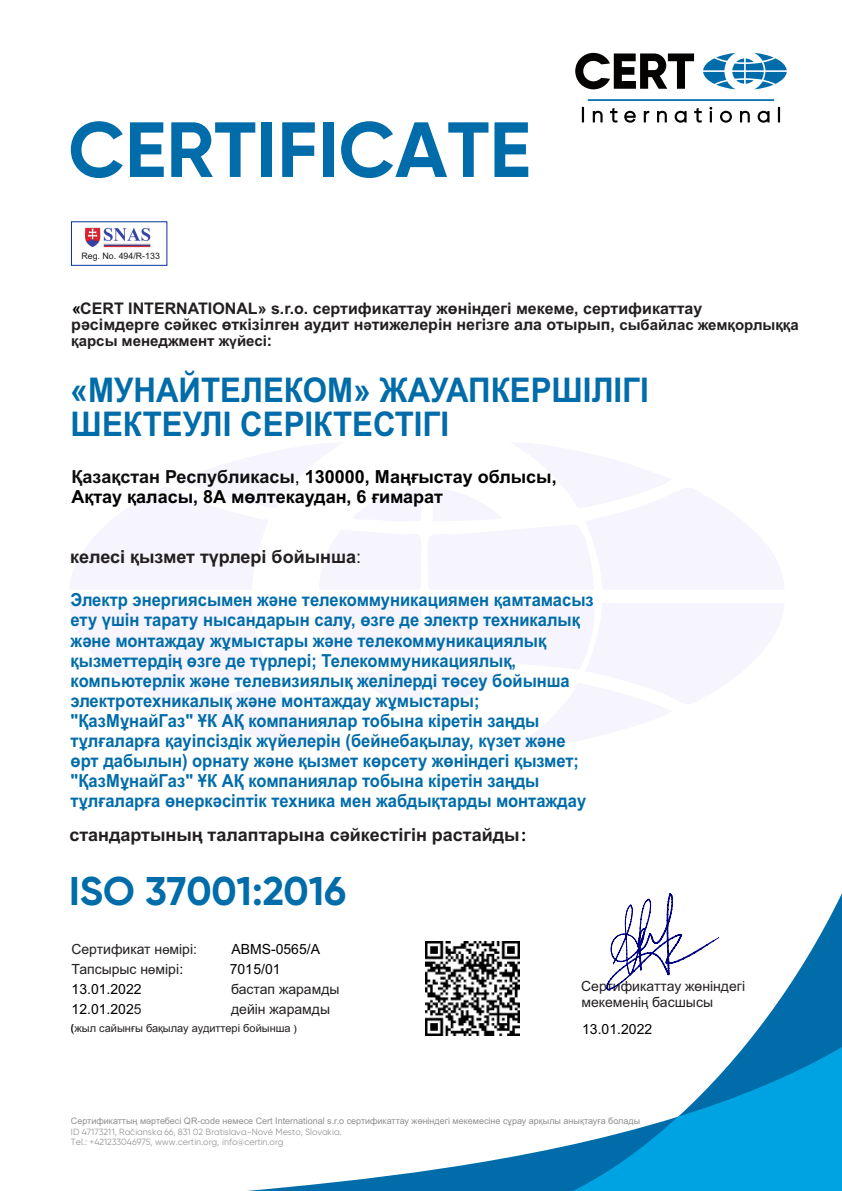
<style>
.page{position:relative;width:842px;height:1191px;background:#fff}
.page>*{position:absolute;margin:0;border:0;box-sizing:border-box;transform-origin:0 0}
.t1{font:700 78px "Gilroy";color:#006ca9}
.t2{font:700 40px "Gilroy";color:#006ca9}
.t3{font:700 34px/34.2px "Arial";color:#006ca9;scale:.92 1}
.t4{font:700 18px/20.1px "Arial";color:#006ca9;scale:.92 1}
.t5{font:700 18px/20px "Arial";color:#000}
.t6{font:700 18px "Arial";color:#231f20}
.t7{font:700 16px/16px "Arial";color:#231f20}
.t8{font:700 15px "Arial";color:#231f20}
.t9{font:14px/16.2px "Arial";color:#231f20}
.t10{font:14px "Arial";color:#000}
.t11{font:11px "Arial";color:#231f20}
.t12{font:9px "Arial";color:#8d8f91}
.t13{font:9px/10.2px "Gilroy";color:#989898}
.t14{font:8.8px "Arial";color:#151616}
.s1{color:#000}
.s2{font-size:15px}
.s3{font-size:14px}
.s4{font-size:16px}
.s5{color:#0f0e0e}
.s6{font-weight:400}
.s7{font-family:"Gilroy";font-weight:600;color:#000}
.s8{font-size:13px}
.s9{color:#231f20}
.s10{font-family:"Gilroy";font-size:10px;color:#000}
.s11{font-size:10px;color:#000}
</style>
<div class="page">
<svg style="left:70px;top:603px;width:714px;height:148px"></svg>
<svg style="left:70px;top:443px;width:714px;height:146px"></svg>
<svg style="left:607px;top:893px;width:235px;height:154px"></svg>
<svg style="left:247px;top:1144px;width:326px;height:47px"></svg>
<svg style="left:573px;top:1047px;width:269px;height:144px"></svg>
<svg style="left:575px;top:53px;width:212px;height:70px"></svg>
<img style="left:86px;top:227px;width:64px;height:21px">
<svg style="left:606px;top:893px;width:113px;height:97px"></svg>
<img style="left:425px;top:941px;width:94px;height:94px">
<h1 class="t1" style="left:68px;top:114px;width:464px">CERTIFICATE</h1>
<p class="t14" style="left:81px;top:253px;width:80px">Reg. No. 494/R-133</p>
<p class="t7" style="left:71px;top:302px;width:729px"><span class="s1">«</span>CERT INTERNATIONAL» s.r.o. сертификаттау жөніндегі мекеме, сертификаттау<br>рəсімдерге сəйкес өткізілген аудит н<span class="s2">ə</span>тижелерін негізге ала отырып, <span class="s2">сыбайлас жемқорлыққа</span></p>
<p class="t8" style="left:71px;top:335px;width:202px">қарсы менеджмент ж<span class="s3">ү</span>йесі<span class="s4">:</span></p>
<h3 class="t3" style="left:71px;top:376px;width:630px">«МУНАЙТЕЛЕКОМ» ЖАУАПКЕРШІЛІГІ<br>ШЕКТЕУЛІ СЕРІКТЕСТІГІ</h3>
<p class="t5" style="left:71px;top:468px;width:487px"><span class="s5">Қазақстан Республикасы</span><span class="s6">,</span> 130000, Маңғыстау облысы,<br>Ақтау қаласы, 8А мөлтекаудан, 6 ғимарат</p>
<p class="t6" style="left:70px;top:550px;width:292px">келесi қызмет түрлерi бойынша<span class="s6">:</span></p>
<p class="t4" style="left:71px;top:591px;width:570px">Электр энергиясымен жəне телекоммуникациямен қамтамасыз ету үшін тарату нысандарын салу, өзге де электр техникалық жəне монтаждау жұмыстары жəне телекоммуникациялық қызметтердің өзге де түрлері; Телекоммуникациялық, компьютерлік жəне телевизиялық желілерді төсеу бойынша электротехникалық жəне монтаждау жұмыстары; "ҚазМұнайГаз" ҰК АҚ компаниялар тобына кіретін заңды тұлғаларға қауіпсіздік жүйелерін (бейнебақылау, күзет жəне өрт дабылын) орнату жəне қызмет көрсету жөніндегі қызмет; "ҚазМұнайГаз" ҰК АҚ компаниялар тобына кіретін заңды тұлғаларға өнеркəсіптік техника мен жабдықтарды монтаждау</p>
<p class="t6" style="left:69px;top:828px;width:458px">стандартының талаптарына сəйкестігін растайды<span class="s7">:</span></p>
<h2 class="t2" style="left:69px;top:873px;width:279px">ISO 37001:2016</h2>
<p class="t9" style="left:71px;top:942px;width:127px">Сертификат н<span class="s8">ө</span>мірі:</p>
<p class="t10" style="left:231px;top:943px;width:90px">ABMS-0565/A</p>
<p class="t9" style="left:71px;top:962px;width:113px">Тапсырыс н<span class="s8">ө</span>мірі<span class="s1">:</span></p>
<p class="t10" style="left:230px;top:963px;width:52px">7015/01</p>
<p class="t10" style="left:72px;top:983px;width:72px">13.01.2022</p>
<p class="t9" style="left:231px;top:982px;width:110px">бастап жарамды</p>
<p class="t10" style="left:72px;top:1003px;width:71px">12.01.202<span class="s9">5</span></p>
<p class="t9" style="left:231px;top:1002px;width:101px">дейін жарамды</p>
<p class="t9" style="left:581px;top:979px;width:165px">Сертификаттау жөніндегі мекемені<span class="s8">ң</span> басшысы</p>
<p class="t11" style="left:71px;top:1023px;width:228px"><span class="s10">(</span>(жыл сайынғы бақылау аудиттері бойынша <span class="s11">)</span></p>
<p class="t10" style="left:582px;top:1024px;width:72px">13.01.2022</p>
<p class="t12" style="left:71px;top:1117px;width:571px">Сертификаттың мəртебесі QR-code немесе Cert International s.r.o сертификаттау жөніндегі мекемесіне сұрау арқылы анықтауға болады</p>
<p class="t13" style="left:71px;top:1127px;width:272px">ID 47173211, Račianska 66, 831 02 Bratislava-Nové Mesto, Slovakia.<br>Tel.: +421233046975, www.certin.org, info@certin.org</p>
</div>
